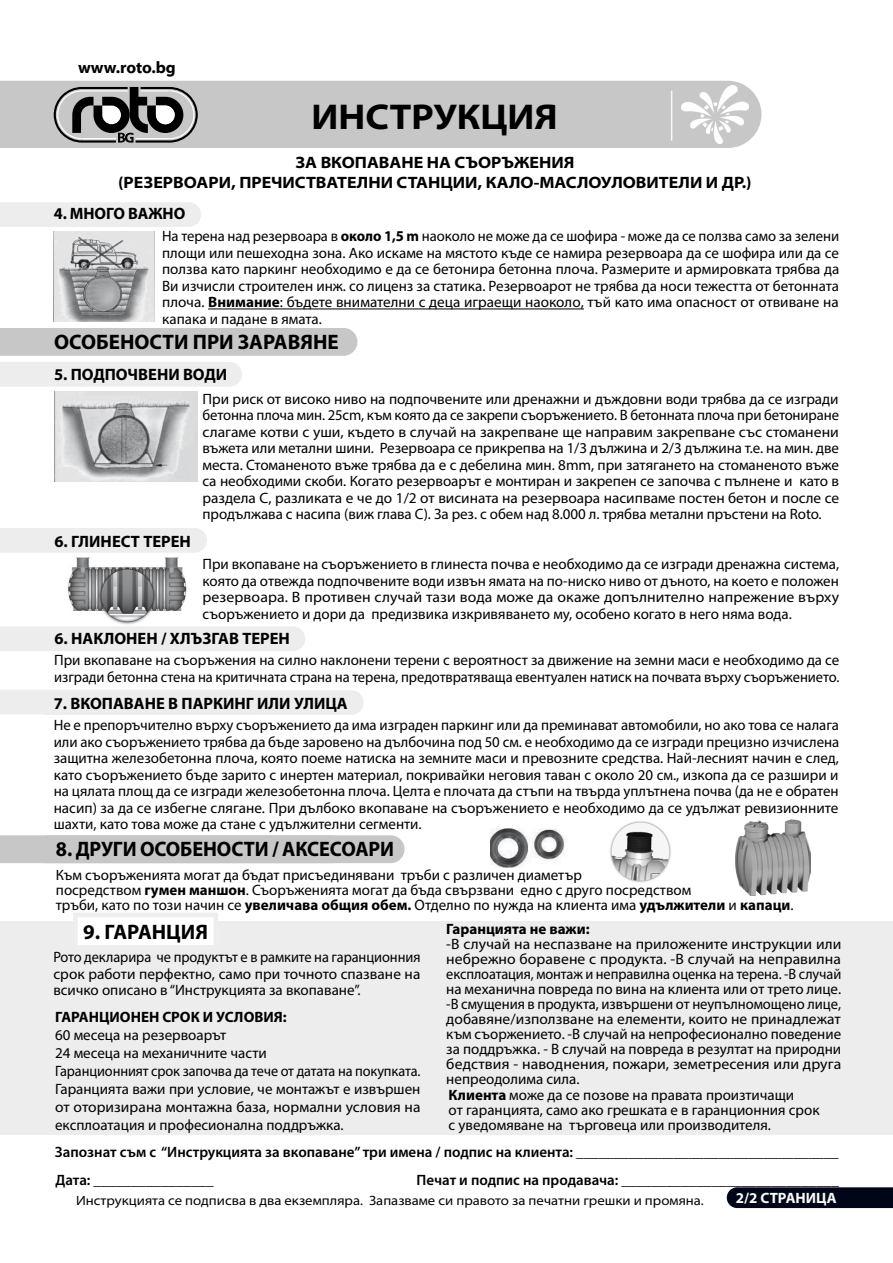
<style>
.page{position:relative;width:893px;height:1263px;background:#fff}
.page>*{position:absolute;margin:0;border:0;box-sizing:border-box;transform-origin:0 0}
.t1{font:700 semi-expanded 36px "Myriad Pro";color:#000}
.t2{font:700 21px "Myriad Pro";letter-spacing:-.005em;color:#000}
.t3{font:700 21px "Myriad Pro";letter-spacing:-.005em;color:#000;scale:.96 1}
.t4{font:700 16.5px "Myriad Pro";color:#000}
.t5{font:700 semi-expanded 16.5px/19.8px "Myriad Pro";color:#000;text-align:center}
.t6{font:700 16.5px "Myriad Web Pro";color:#000}
.t7{font:15px/16.5px "Myriad Pro";color:#000;text-align:justify}
.t8{font:15px/15px "Myriad Pro";color:#000;text-align:justify;scale:1.04 1}
.t9{font:600 15px "Myriad Pro";color:#000}
.t10{font:15px/16.5px "Myriad Pro";color:#000;text-align:justify;scale:.96 1}
.t11{font:700 15px "Myriad Pro";color:#000}
.t12{font:700 15px "Myriad Pro";color:#f8f8f9}
.t13{font:semi-expanded 13.5px "Myriad Pro";color:#000}
.s1{font-weight:700}
</style>
<div class="page">
<img style="left:490px;top:828px;width:75px;height:39px">
<div style="left:0;top:202px;width:201px;height:25px;background:#ededed"></div>
<div style="left:0;top:362px;width:242px;height:25px;background:#ededed"></div>
<div style="left:0;top:690px;width:364px;height:25px;background:#ededed"></div>
<div style="left:0;top:81px;width:761px;height:67px;background:#c7c7c7"></div>
<div style="left:0;top:328px;width:357px;height:28px;background:#c7c7c7"></div>
<svg style="left:54px;top:87px;width:144px;height:56px;background:#808080"></svg>
<img style="left:682px;top:86px;width:66px;height:58px">
<hr style="left:671px;top:91px;width:1px;height:50px;background:#f8f8f9">
<div style="left:727px;top:1187px;width:166px;height:21px;background:#000618"></div>
<hr style="left:208px;top:309px;width:376px;height:1px;background:#000">
<img style="left:54px;top:391px;width:144px;height:90px">
<img style="left:54px;top:232px;width:100px;height:90px">
<div style="left:0;top:835px;width:405px;height:28px;background:#c7c7c7"></div>
<img style="left:736px;top:819px;width:74px;height:77px">
<img style="left:610px;top:821px;width:61px;height:62px">
<div style="left:0;top:922px;width:893px;height:213px;background:#ededed"></div>
<div style="left:73px;top:913px;width:145px;height:36px;background:#fff;border:4px solid #efeded"></div>
<div style="left:0;top:528px;width:207px;height:25px;background:#ededed"></div>
<img style="left:68px;top:557px;width:119px;height:68px">
<div style="left:0;top:626px;width:305px;height:25px;background:#ededed"></div>
<p class="t6" style="left:78px;top:59px;width:99px">www.roto.bg</p>
<h1 class="t1" style="left:312px;top:93px;width:248px">ИНСТРУКЦИЯ</h1>
<p class="t5" style="left:118px;top:152px;width:635px">ЗА ВКОПАВАНЕ НА СЪОРЪЖЕНИЯ<br>(РЕЗЕРВОАРИ, ПРЕЧИСТВАТЕЛНИ СТАНЦИИ, КАЛО-МАСЛОУЛОВИТЕЛИ И ДР.)</p>
<p class="t4" style="left:54px;top:203px;width:133px">4. МНОГО ВАЖНО</p>
<p class="t7" style="left:162px;top:228px;width:679px">На терена над резервоара в <span class="s1">около 1,5 m</span> наоколо не може да се шофира - може да се ползва само за зелени площи или пешеходна зона. Ако искаме на мястото къде се намира резервоара да се шофира или да се ползва като паркинг необходимо е да се бетонира бетонна плоча. Размерите и армировката трябва да Ви изчисли строителен инж. со лиценз за статика. Резервоарот не трябва да носи тежестта от бетонната плоча. <span class="s1">Внимание</span>: бъдете внимателни с деца играещи наоколо, тъй като има опасност от отвиване на капака и падане в ямата.</p>
<h2 class="t2" style="left:54px;top:328px;width:286px">ОСОБЕНОСТИ ПРИ ЗАРАВЯНЕ</h2>
<p class="t4" style="left:54px;top:364px;width:175px">5. ПОДПОЧВЕНИ ВОДИ</p>
<p class="t7" style="left:202px;top:390px;width:638px">При риск от високо ниво на подпочвените или дренажни и дъждовни води трябва да се изгради бетонна плоча мин. 25cm, към която да се закрепи съоръжението. В бетонната плоча при бетониране слагаме котви с уши, където в случай на закрепване ще направим закрепване със стоманени въжета или метални шини. Резервоара се прикрепва на 1/3 дължина и 2/3 дължина т.е. на мин. две места. Стоманеното въже трябва да е с дебелина мин. 8mm, при затягането на стоманеното въже са необходими скоби. Когато резервоарът е монтиран и закрепен се започва с пълнене и като в раздела C, разликата е че до 1/2 от висината на резервоара насипваме постен бетон и после се продължава с насипа (виж глава C). За рез. с обем над 8.000 л. трябва метални пръстени на Roto.</p>
<p class="t7" style="left:202px;top:556px;width:638px">При вкопаване на съоръжението в глинеста почва е необходимо да се изгради дренажна система, която да отвежда подпочвените води извън ямата на по-ниско ниво от дъното, на което е положен резервоара. В противен случай тази вода може да окаже допълнително напрежение върху съоръжението и дори да предизвика изкривяването му, особено когато в него няма вода.</p>
<p class="t7" style="left:54px;top:652px;width:787px">При вкопаване на съоръжения на силно наклонени терени с вероятност за движение на земни маси е необходимо да се изгради бетонна стена на критичната страна на терена, предотвратяваща евентуален натиск на почвата върху съоръжението.</p>
<p class="t4" style="left:54px;top:693px;width:296px">7. ВКОПАВАНЕ В ПАРКИНГ ИЛИ УЛИЦА</p>
<p class="t7" style="left:54px;top:717px;width:787px">Не е препоръчително върху съоръжението да има изграден паркинг или да преминават автомобили, но ако това се налага или ако съоръжението трябва да бъде заровено на дълбочина под 50 см. е необходимо да се изгради прецизно изчислена защитна железобетонна плоча, която поеме натиска на земните маси и превозните средства. Най-лесният начин е след, като съоръжението бъде зарито с инертен материал, покривайки неговия таван с около 20 см., изкопа да се разшири и на цялата площ да се изгради железобетонна плоча. Целта е плочата да стъпи на твърда уплътнена почва (да не е обратен насип) за да се избегне слягане. При дълбоко вкопаване на съоръжението е необходимо да се удължат ревизионните шахти, като това може да стане с удължителни сегменти.</p>
<h2 class="t3" style="left:56px;top:835px;width:354px">8. ДРУГИ ОСОБЕНОСТИ / АКСЕСОАРИ</h2>
<p class="t4" style="left:54px;top:531px;width:138px">6. ГЛИНЕСТ ТЕРЕН</p>
<p class="t4" style="left:54px;top:627px;width:237px">6. НАКЛОНЕН / ХЛЪЗГАВ ТЕРЕН</p>
<p class="t7" style="left:56px;top:867px;width:739px;line-height:15px;text-align:left">Към съоръженията могат да бъдат присъединявани тръби с различен диаметър<br>посредством <span class="s1">гумен маншон</span>. Съоръженията могат да бъда свързвани едно с друго посредством<br>тръби, като по този начин се <span class="s1">увеличава общия обем.</span> Отделно по нужда на клиента има <span class="s1">удължители</span> и <span class="s1">капаци</span>.</p>
<h2 class="t2" style="left:83px;top:918px;width:126px">9. ГАРАНЦИЯ</h2>
<p class="t10" style="left:53px;top:948px;width:384px">Рото декларира че продуктът е в рамките на гаранционния срок работи перфектно, само при точното спазване на всичко описано в “Инструкцията за вкопаване”.</p>
<p class="t11" style="left:55px;top:1007px;width:233px">ГАРАНЦИОНЕН СРОК И УСЛОВИЯ:</p>
<p class="t7" style="left:55px;top:1025px;width:367px;line-height:18px;text-align:left">60 месеца на резервоарът<br>24 месеца на механичните части<br>Гаранционният срок започва да тече от датата на покупката.<br>Гаранцията важи при условие, че монтажът е извършен от оторизирана монтажна база, нормални условия на експлоатация и професионална поддръжка.</p>
<p class="t11" style="left:446px;top:919px;width:145px">Гаранцията не важи:</p>
<p class="t8" style="left:446px;top:936px;width:381px">-В случай на неспазване на приложените инструкции или небрежно боравене с продукта. -В случай на неправилна експлоатация, монтаж и неправилна оценка на терена. -В случай на механична повреда по вина на клиента или от трето лице. -В смущения в продукта, извършени от неупълномощено лице, добавяне/използване на елементи, които не принадлежат към съоржението. -В случай на непрофесионално поведение за поддръжка. - В случай на повреда в резултат на природни бедствия - наводнения, пожари, земетресения или друга непреодолима сила.</p>
<p class="t7" style="left:449px;top:1087px;width:373px;line-height:15px;text-align:left"><span class="s1">Клиента</span> може да се позове на правата произтичащи<br>от гаранцията, само ако грешката е в гаранционния срок с уведомяване на търговеца или производителя.</p>
<p class="t9" style="left:55px;top:1142px;width:785px">Запознат съм с “Инструкцията за вкопаване” три имена / подпис на клиента: ___________________________________</p>
<p class="t9" style="left:56px;top:1171px;width:160px">Дата: ________________</p>
<p class="t9" style="left:417px;top:1171px;width:424px">Печат и подпис на продавача: _____________________________</p>
<p class="t13" style="left:76px;top:1192px;width:629px">Инструкцията се подписва в два екземпляра. Запазваме си правото за печатни грешки и промяна.</p>
<p class="t12" style="left:736px;top:1188px;width:102px">2/2 СТРАНИЦА</p>
</div>
